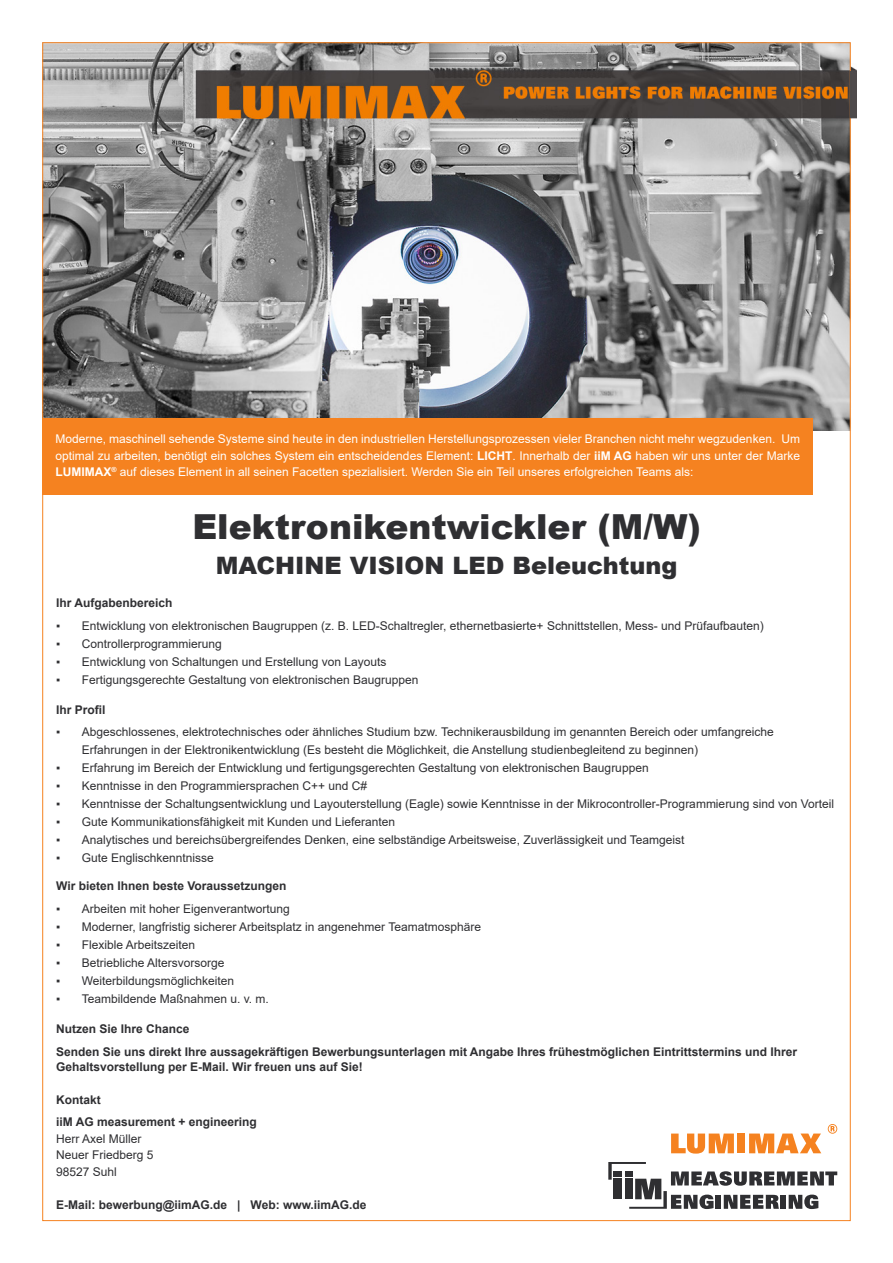
<style>
.page{position:relative;width:893px;height:1263px;background:#fff}
.page>*{position:absolute;margin:0;border:0;box-sizing:border-box;transform-origin:0 0}
.t1{font:900 34.5px "Arial";color:#2f2f32}
.t2{font:900 24px "Arial";color:#2f2f32}
.t3{font:12px/18px "Arial";color:#2f2f32}
.t4{font:12px/16.5px "Arial";color:#fff;text-align:justify}
.t5{font:700 12px "Arial";color:#2f2f32}
.s1{font-weight:700}
</style>
<div class="page">
<img style="left:45px;top:43px;width:812px;height:388px">
<div style="left:43px;top:418px;width:770px;height:77px;background:#f58220"></div>
<svg style="left:828px;top:1124px;width:9px;height:10px"></svg>
<svg style="left:671px;top:1133px;width:63px;height:20px"></svg>
<div style="left:738px;top:1133px;width:7px;height:20px;background:#f58220"></div>
<svg style="left:749px;top:1133px;width:72px;height:20px"></svg>
<svg style="left:608px;top:1162px;width:229px;height:47px"></svg>
<hr style="left:850px;top:71px;width:1px;height:47px;background:#4d4a4a">
<p class="t4" style="left:55px;top:430px;width:746px">Moderne, maschinell sehende Systeme sind heute in den industriellen Herstellungsprozessen vieler Branchen nicht mehr wegzudenken. Um optimal zu arbeiten, benötigt ein solches System ein entscheidendes Element: <span class="s1">LICHT</span>. Innerhalb der <span class="s1">iiM AG</span> haben wir uns unter der Marke <span class="s1">LUMIMAX</span><sup>®</sup> auf dieses Element in all seinen Facetten spezialisiert. Werden Sie ein Teil unseres erfolgreichen Teams als:</p>
<p class="t1" style="left:192px;top:502px;width:510px">Elektronikentwickler (M/W)</p>
<p class="t2" style="left:216px;top:548px;width:463px">MACHINE VISION LED Beleuchtung</p>
<p class="t5" style="left:56px;top:595px;width:118px">Ihr Aufgabenbereich</p>
<p class="t3" style="left:56px;top:616px;width:709px">▪ Entwicklung von elektronischen Baugruppen (z. B. LED-Schaltregler, ethernetbasierte+ Schnittstellen, Mess- und Prüfaufbauten)</p>
<p class="t3" style="left:56px;top:634px;width:167px">▪ Controllerprogrammierung</p>
<p class="t3" style="left:56px;top:652px;width:332px">▪ Entwicklung von Schaltungen und Erstellung von Layouts</p>
<p class="t3" style="left:56px;top:670px;width:364px">▪ Fertigungsgerechte Gestaltung von elektronischen Baugruppen</p>
<p class="t5" style="left:56px;top:701px;width:51px">Ihr Profil</p>
<p class="t3" style="left:82px;top:723px;width:694px;text-indent:-26px">▪ Abgeschlossenes, elektrotechnisches oder ähnliches Studium bzw. Technikerausbildung im genannten Bereich oder umfangreiche<br>Erfahrungen in der Elektronikentwicklung (Es besteht die Möglichkeit, die Anstellung studienbegleitend zu beginnen)</p>
<p class="t3" style="left:56px;top:759px;width:594px">▪ Erfahrung im Bereich der Entwicklung und fertigungsgerechten Gestaltung von elektronischen Baugruppen</p>
<p class="t3" style="left:56px;top:777px;width:312px">▪ Kenntnisse in den Programmiersprachen C++ und C#</p>
<p class="t3" style="left:56px;top:795px;width:779px">▪ Kenntnisse der Schaltungsentwicklung und Layouterstellung (Eagle) sowie Kenntnisse in der Mikrocontroller-Programmierung sind von Vorteil</p>
<p class="t3" style="left:56px;top:813px;width:340px">▪ Gute Kommunikationsfähigkeit mit Kunden und Lieferanten</p>
<p class="t3" style="left:56px;top:831px;width:630px">▪ Analytisches und bereichsübergreifendes Denken, eine selbständige Arbeitsweise, Zuverlässigkeit und Teamgeist</p>
<p class="t3" style="left:56px;top:849px;width:159px">▪ Gute Englischkenntnisse</p>
<p class="t5" style="left:56px;top:878px;width:232px">Wir bieten Ihnen beste Voraussetzungen</p>
<p class="t3" style="left:56px;top:900px;width:235px">▪ Arbeiten mit hoher Eigenverantwortung</p>
<p class="t3" style="left:56px;top:918px;width:426px">▪ Moderner, langfristig sicherer Arbeitsplatz in angenehmer Teamatmosphäre</p>
<p class="t3" style="left:56px;top:936px;width:140px">▪ Flexible Arbeitszeiten</p>
<p class="t3" style="left:56px;top:954px;width:170px">▪ Betriebliche Altersvorsorge</p>
<p class="t3" style="left:56px;top:972px;width:180px">▪ Weiterbildungsmöglichkeiten</p>
<p class="t3" style="left:56px;top:990px;width:214px">▪ Teambildende Maßnahmen u. v. m.</p>
<p class="t5" style="left:56px;top:1020px;width:135px">Nutzen Sie Ihre Chance</p>
<p class="t5" style="left:56px;top:1043px;width:743px">Senden Sie uns direkt Ihre aussagekräftigen Bewerbungsunterlagen mit Angabe Ihres frühestmöglichen Eintrittstermins und Ihrer</p>
<p class="t5" style="left:56px;top:1058px;width:308px">Gehaltsvorstellung per E-Mail. Wir freuen uns auf Sie!</p>
<p class="t5" style="left:56px;top:1091px;width:46px">Kontakt</p>
<p class="t5" style="left:56px;top:1113px;width:202px">iiM AG measurement + engineering</p>
<p class="t3" style="left:56px;top:1129px;width:87px">Herr Axel Müller</p>
<p class="t3" style="left:56px;top:1146px;width:99px">Neuer Friedberg 5</p>
<p class="t3" style="left:56px;top:1162px;width:62px">98527 Suhl</p>
<p class="t5" style="left:56px;top:1196px;width:312px">E-Mail: bewerbung@iimAG.de | Web: www.iimAG.de</p>
</div>
